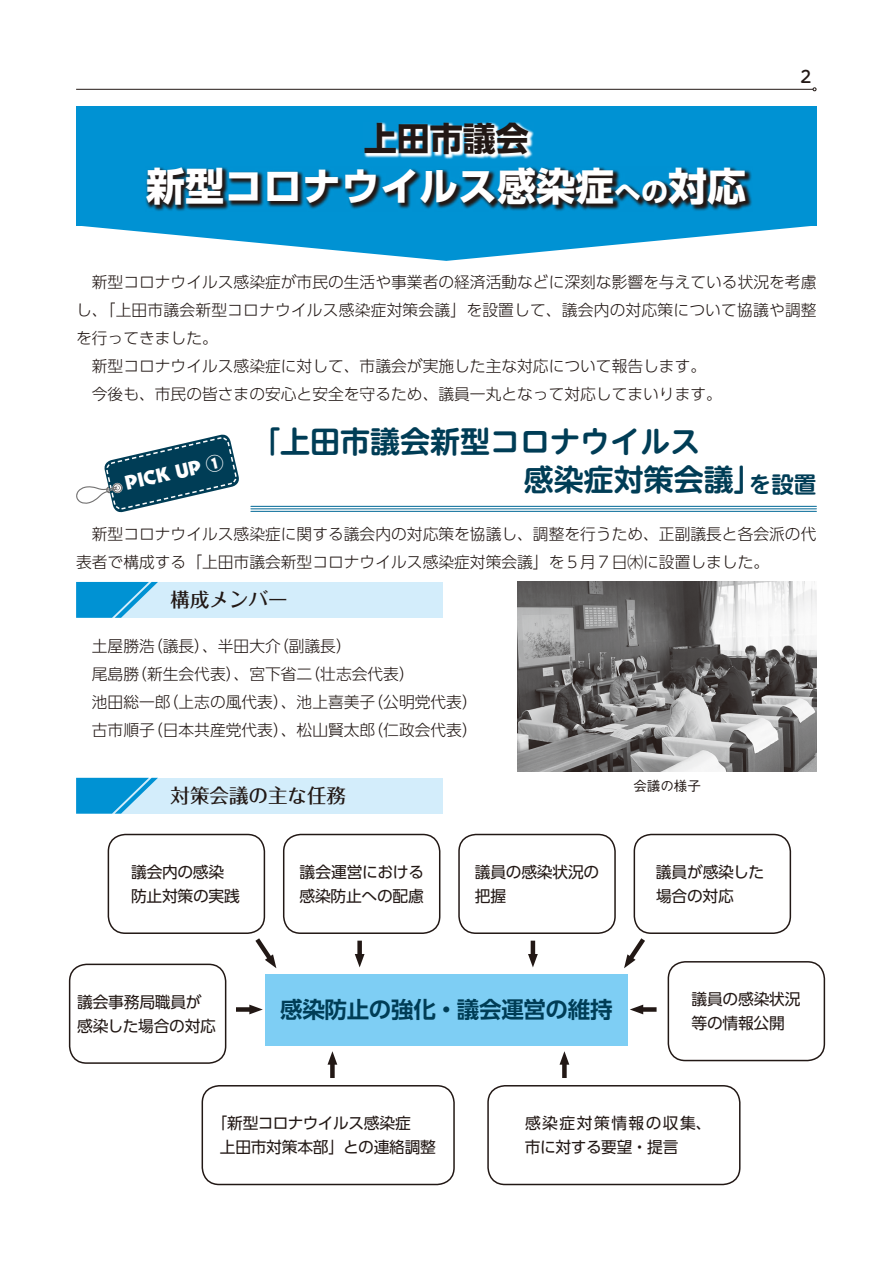
<style>
.page{position:relative;width:893px;height:1263px;background:#fff}
.page>*{position:absolute;margin:0;border:0;box-sizing:border-box;transform-origin:0 0}
.t1{font:700 39px "UD Shin Go Pro";color:#fff}
.t2{font:700 33px "UD Shin Go Pro";color:#221815}
.t3{font:700 30px "UD Shin M Go Pro De";color:#003d56}
.t4{font:700 22.5px "UD Shin Go Pro De";letter-spacing:-.015em;color:#003d56}
.t5{font:700 22.5px "UD Shin M Go Pro De";color:#003d56}
.t6{font:500 19.5px "Folk Pro";color:#221815}
.t7{font:800 18px "Harucraft Std";color:#fff}
.t8{font:500 16.5px "UD Shin M Go Pro";color:#221815}
.t9{font:300 15.75px/27.9px "UD Shin Go Pro";color:#221815}
.t10{font:15.75px/24px "UD Shin Go Pro";letter-spacing:-.015em;color:#221815}
.t11{font:15.75px/24px "UD Shin Go Pro";letter-spacing:.09em;color:#221815}
.t12{font:500 13.5px "Gothic BBB Pro";color:#221815}
.s1{font-size:27px}
</style>
<div class="page">
<hr style="left:76px;top:89px;width:737px;height:1px;background:#221815">
<div style="left:76px;top:582px;width:366px;height:36px;background:#d3edfb"></div>
<div style="left:76px;top:778px;width:366px;height:36px;background:#d3edfb"></div>
<div style="left:76px;top:106px;width:740px;height:119px;background:#0092d3"></div>
<svg style="left:76px;top:225px;width:740px;height:36px"></svg>
<svg style="left:145px;top:167px;width:607px;height:44px"></svg>
<svg style="left:364px;top:122px;width:170px;height:37px"></svg>
<svg style="left:76px;top:434px;width:163px;height:79px"></svg>
<img style="left:517px;top:582px;width:299px;height:190px">
<svg style="left:76px;top:582px;width:82px;height:36px"></svg>
<svg style="left:76px;top:778px;width:82px;height:36px"></svg>
<div style="left:108px;top:834px;width:157px;height:100px;border:2px solid #221815;border-radius:17px"></div>
<div style="left:668px;top:961px;width:157px;height:100px;border:2px solid #221815;border-radius:17px"></div>
<div style="left:202px;top:1085px;width:253px;height:100px;border:2px solid #221815;border-radius:17px"></div>
<div style="left:487px;top:1085px;width:253px;height:100px;border:2px solid #221815;border-radius:17px"></div>
<div style="left:458px;top:834px;width:158px;height:100px;border:2px solid #221815;border-radius:17px"></div>
<div style="left:283px;top:834px;width:157px;height:100px;border:2px solid #221815;border-radius:17px"></div>
<div style="left:634px;top:834px;width:157px;height:100px;border:2px solid #221815;border-radius:17px"></div>
<div style="left:69px;top:963px;width:157px;height:101px;border:2px solid #221815;border-radius:17px"></div>
<div style="left:265px;top:973px;width:362px;height:72px;background:#7ecef4"></div>
<div style="left:357px;top:941px;width:5px;height:17px;background:#221815"></div>
<svg style="left:355px;top:954px;width:10px;height:13px"></svg>
<div style="left:330px;top:1060px;width:5px;height:18px;background:#221815"></div>
<svg style="left:328px;top:1051px;width:9px;height:14px"></svg>
<div style="left:236px;top:1007px;width:17px;height:5px;background:#221815"></div>
<svg style="left:249px;top:1004px;width:14px;height:10px"></svg>
<div style="left:639px;top:1007px;width:18px;height:5px;background:#221815"></div>
<svg style="left:630px;top:1004px;width:13px;height:10px"></svg>
<hr style="left:531px;top:941px;width:4px;height:17px;background:#221815">
<svg style="left:528px;top:954px;width:10px;height:13px"></svg>
<div style="left:562px;top:1060px;width:5px;height:18px;background:#221815"></div>
<svg style="left:559px;top:1051px;width:10px;height:14px"></svg>
<svg style="left:251px;top:933px;width:26px;height:35px"></svg>
<svg style="left:624px;top:933px;width:25px;height:35px"></svg>
<hr style="left:251px;top:506px;width:565px;height:1px;background:#006896">
<hr style="left:251px;top:508px;width:565px;height:1px;background:#006896">
<hr style="left:251px;top:511px;width:565px;height:1px;background:#006896">
<h2 class="t2" style="left:364px;top:111px;width:167px">上田市議会</h2>
<h1 class="t1" style="left:146px;top:154px;width:602px">新型コロナウイルス感染症<span class="s1">への</span>対応</h1>
<p class="t8" style="left:800px;top:63px;width:12px">2</p>
<p class="t9" style="left:76px;top:268px;width:742px">　新型コロナウイルス感染症が市民の生活や事業者の経済活動などに深刻な影響を与えている状況を考慮し、「上田市議会新型コロナウイルス感染症対策会議」を設置して、議会内の対応策について協議や調整を行ってきました。<br>　新型コロナウイルス感染症に対して、市議会が実施した主な対応について報告します。<br>　今後も、市民の皆さまの安心と安全を守るため、議員一丸となって対応してまいります。</p>
<p class="t7" style="left:122px;top:470px;width:102px;rotate:-13deg">PICK UP 1</p>
<h3 class="t3" style="left:250px;top:418px;width:452px">「上田市議会新型コロナウイルス</h3>
<h3 class="t3" style="left:524px;top:455px;width:241px">感染症対策会議」</h3>
<h3 class="t5" style="left:749px;top:466px;width:69px">を設置</h3>
<p class="t9" style="left:76px;top:519px;width:742px">　新型コロナウイルス感染症に関する議会内の対応策を協議し、調整を行うため、正副議長と各会派の代表者で構成する「上田市議会新型コロナウイルス感染症対策会議」を５月７日㈭に設置しました。</p>
<p class="t6" style="left:171px;top:583px;width:118px">構成メンバー</p>
<p class="t9" style="left:147px;top:631px;width:135px">（議長）、半田大介</p>
<p class="t9" style="left:273px;top:631px;width:80px">（副議長(</p>
<p class="t9" style="left:92px;top:631px;width:64px">土屋勝浩</p>
<p class="t9" style="left:131px;top:659px;width:183px">（新生会代表）、宮下省二</p>
<p class="t9" style="left:305px;top:659px;width:112px">（壮志会代表(</p>
<p class="t9" style="left:92px;top:659px;width:49px">尾島勝</p>
<p class="t9" style="left:163px;top:687px;width:214px">（上志の風代表）、池上喜美子</p>
<p class="t9" style="left:368px;top:687px;width:112px">（公明党代表(</p>
<p class="t9" style="left:92px;top:687px;width:80px">池田総一郎</p>
<p class="t9" style="left:147px;top:715px;width:230px">（日本共産党代表）、松山賢太郎</p>
<p class="t9" style="left:368px;top:715px;width:112px">（仁政会代表(</p>
<p class="t9" style="left:92px;top:715px;width:64px">古市順子</p>
<p class="t6" style="left:171px;top:779px;width:177px">対策会議の主な任務</p>
<p class="t12" style="left:633px;top:775px;width:69px">会議の様子</p>
<p class="t10" style="left:131px;top:859px;width:110px">議会内の感染防止対策の実践</p>
<p class="t10" style="left:300px;top:859px;width:126px">議会運営における感染防止への配慮</p>
<p class="t10" style="left:656px;top:859px;width:110px">議員が感染した場合の対応</p>
<p class="t10" style="left:475px;top:859px;width:126px">議員の感染状況の把握</p>
<p class="t10" style="left:77px;top:989px;width:126px">議会事務局職員が</p>
<h3 class="t4" style="left:280px;top:991px;width:334px">感染防止の強化・議会運営の維持</h3>
<p class="t10" style="left:77px;top:1013px;width:140px">感染した場合の対応</p>
<p class="t10" style="left:692px;top:987px;width:111px">議員の感染状況等の情報公開</p>
<p class="t10" style="left:220px;top:1111px;width:218px;text-indent:-8px">「新型コロナウイルス感染症<br>上田市対策本部」との連絡調整</p>
<p class="t11" style="left:525px;top:1111px;width:188px">感染症対策情報の収集、市に対する要望・提言</p>
</div>
